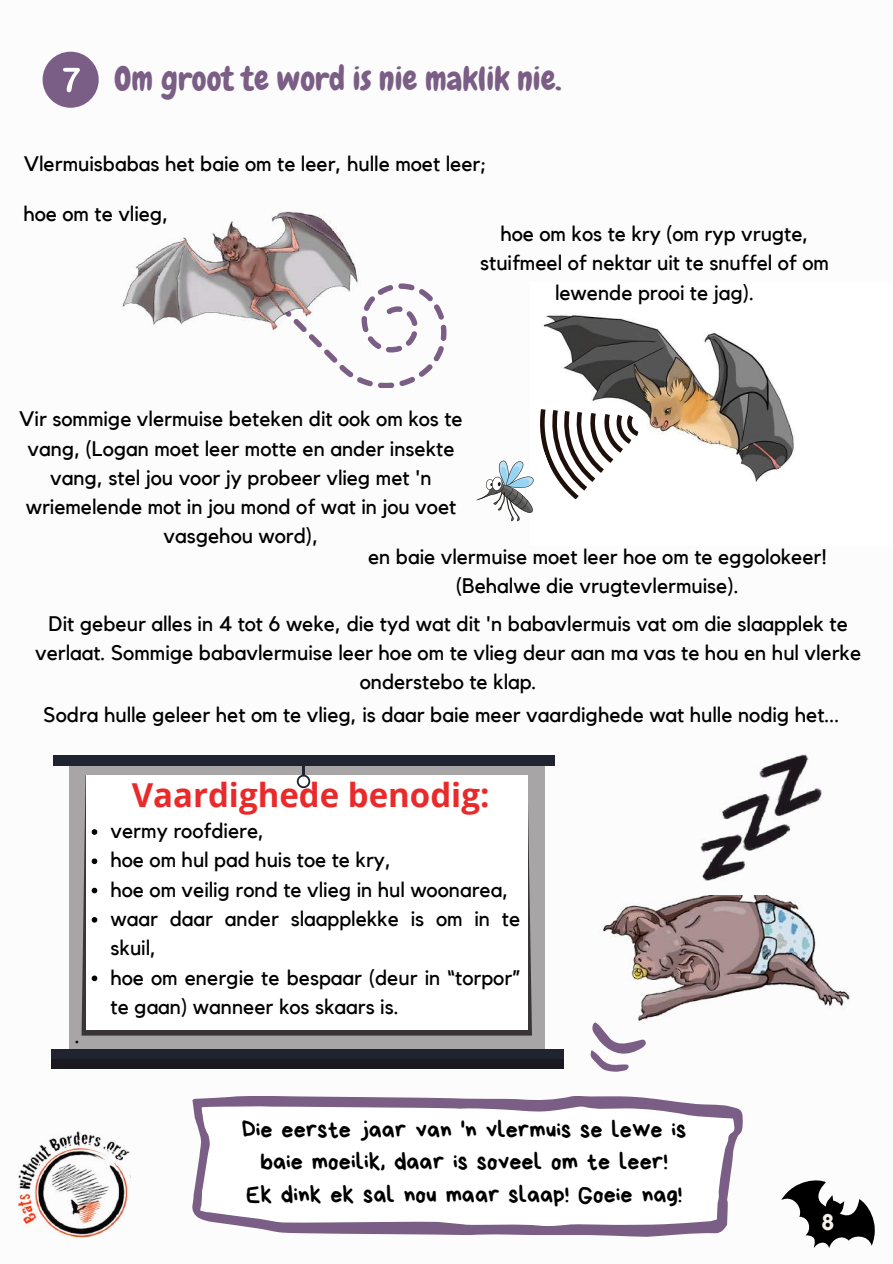
<style>
.page{position:relative;width:893px;height:1264px;background:#fff}
.page>*{position:absolute;margin:0;border:0;box-sizing:border-box;transform-origin:0 0}
.t1{font:33px "Chewy";color:#7a5e85}
.t2{font:700 33px "Open Sans";color:#ea2a2a}
.t3{font:24px/32.7px "Bryndan Write";color:#000;text-align:center}
.t4{font:700 22.5px "Kollektif";color:#f4f1e9}
.t5{font:21px/29.2px "Kollektif";color:#000;text-align:center}
</style>
<div class="page">
<img style="left:18px;top:1131px;width:113px;height:107px">
<svg style="left:781px;top:1180px;width:94px;height:68px"></svg>
<div style="left:43px;top:52px;width:56px;height:56px;background:#7a5e85;border-radius:50%"></div>
<svg style="left:63px;top:68px;width:17px;height:24px"></svg>
<svg style="left:339px;top:283px;width:107px;height:105px"></svg>
<img style="left:122px;top:210px;width:245px;height:154px">
<img style="left:543px;top:315px;width:251px;height:167px">
<svg style="left:476px;top:407px;width:163px;height:114px"></svg>
<div style="left:69px;top:765px;width:475px;height:283px;background:#a7a5a6"></div>
<svg style="left:82px;top:775px;width:450px;height:260px;fill:#393536"></svg>
<div style="left:85px;top:775px;width:442px;height:255px;background:#fff"></div>
<div style="left:53px;top:754px;width:501px;height:11px;background:#202430"></div>
<svg style="left:297px;top:765px;width:13px;height:23px"></svg>
<div style="left:52px;top:1048px;width:511px;height:20px;background:#202430"></div>
<div style="left:52px;top:1058px;width:511px;height:10px;background:#19191f"></div>
<img style="left:562px;top:895px;width:288px;height:174px">
<svg style="left:192px;top:1096px;width:551px;height:140px"></svg>
<svg style="left:575px;top:1004px;width:78px;height:68px"></svg>
<img style="left:700px;top:754px;width:121px;height:126px">
<svg style="left:92px;top:829px;width:5px;height:5px"></svg>
<svg style="left:92px;top:858px;width:5px;height:6px"></svg>
<svg style="left:92px;top:887px;width:5px;height:6px"></svg>
<svg style="left:92px;top:917px;width:5px;height:5px"></svg>
<svg style="left:92px;top:975px;width:5px;height:6px"></svg>
<h1 class="t1" style="left:114px;top:58px;width:448px">Om groot te word is nie maklik nie.</h1>
<p class="t5" style="left:24px;top:150px;width:464px">Vlermuisbabas het baie om te leer, hulle moet leer;</p>
<p class="t5" style="left:23px;top:200px;width:146px">hoe om te vlieg,</p>
<p class="t5" style="left:480px;top:220px;width:350px">hoe om kos te kry (om ryp vrugte, stuifmeel of nektar uit te snuffel of om lewende prooi te jag).</p>
<p class="t5" style="left:19px;top:405px;width:445px">Vir sommige vlermuise beteken dit ook om kos te vang, (Logan moet leer motte en ander insekte vang, stel jou voor jy probeer vlieg met 'n wriemelende mot in jou mond of wat in jou voet vasgehou word),</p>
<p class="t5" style="left:368px;top:543px;width:460px">en baie vlermuise moet leer hoe om te eggolokeer! (Behalwe die vrugtevlermuise).</p>
<p class="t5" style="left:35px;top:609px;width:827px">Dit gebeur alles in 4 tot 6 weke, die tyd wat dit 'n babavlermuis vat om die slaapplek te verlaat. Sommige babavlermuise leer hoe om te vlieg deur aan ma vas te hou en hul vlerke onderstebo te klap.</p>
<p class="t5" style="left:44px;top:701px;width:797px">Sodra hulle geleer het om te vlieg, is daar baie meer vaardighede wat hulle nodig het...</p>
<h1 class="t2" style="left:132px;top:771px;width:359px">Vaardighede benodig:</h1>
<p class="t5" style="left:75px;top:1021px;width:7px">.</p>
<p class="t5" style="left:110px;top:817px;width:411px;text-align:left">vermy roofdiere,<br>hoe om hul pad huis toe te kry,<br>hoe om veilig rond te vlieg in hul woonarea, waar daar ander slaapplekke is om in te skuil,<br>hoe om energie te bespaar (deur in “torpor” te gaan) wanneer kos skaars is.</p>
<p class="t3" style="left:242px;top:1113px;width:446px">Die eerste jaar van 'n vlermuis se lewe is baie moeilik, daar is soveel om te leer!<br>Ek dink ek sal nou maar slaap! Goeie nag!</p>
<p class="t4" style="left:821px;top:1211px;width:14px">8</p>
</div>
